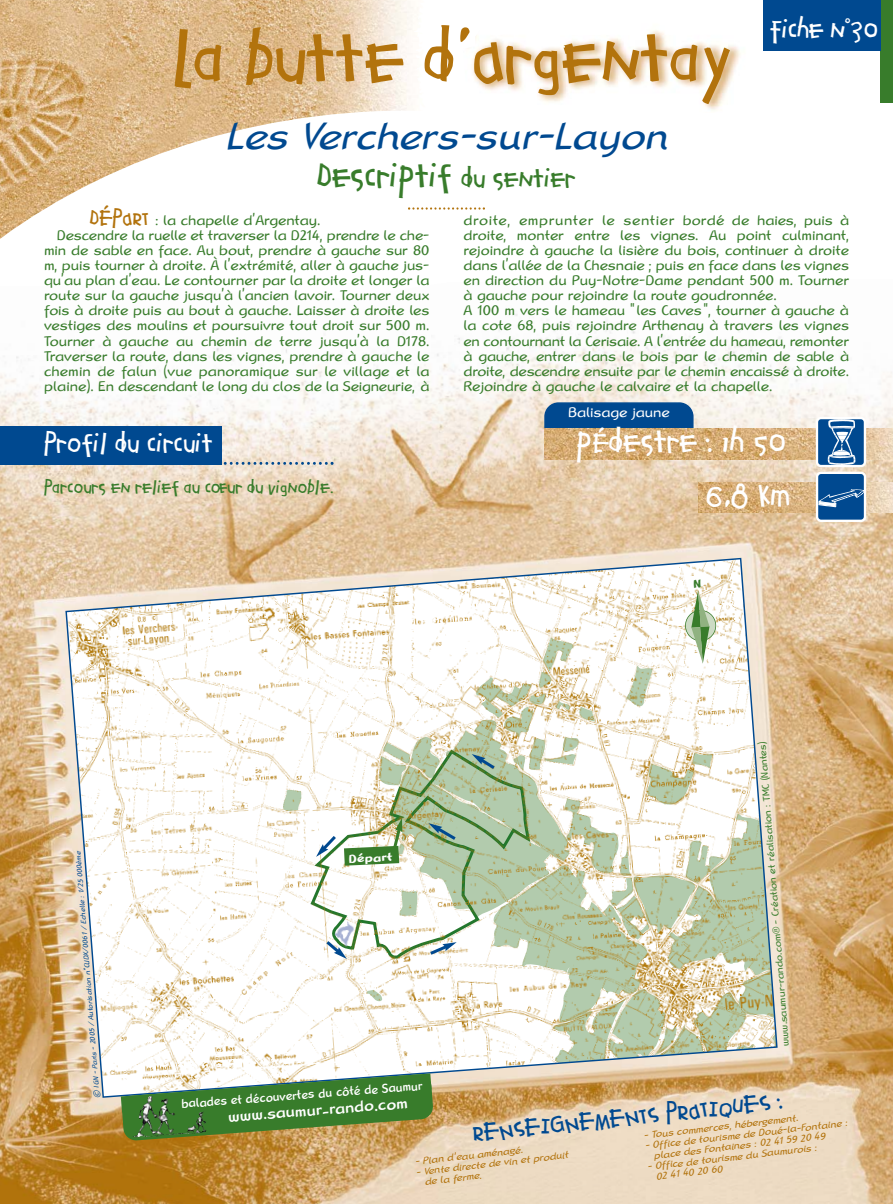
<style>
.page{position:relative;width:893px;height:1204px;background:#fff}
.page>*{position:absolute;margin:0;border:0;box-sizing:border-box;transform-origin:0 0}
.t1{font:60px "Agrafie LL";color:#b2730d}
.t2{font:italic 40.5px "Linotype Rana";color:#004990}
.t3{font:28.5px "Agrafie LL";color:#387c2b}
.t4{font:27px/52.9px "Agrafie LL";color:#fff;text-align:right}
.t5{font:22.5px "Agrafie LL";color:#fff}
.t6{font:21px "Agrafie LL";color:#004990}
.t7{font:500 16.5px "Linotype Rana";color:#fff;scale:.95 1}
.t8{font:15px/15px "Linotype Rana";color:#387c2b}
.t9{font:15px "Agrafie LL";color:#387c2b}
.t10{font:15px "Linotype Rana";color:#fff}
.t11{font:500 13.5px "Linotype Rana";color:#fff;scale:.85 1}
.t12{font:700 12.3px "Linotype Rana";color:#fff}
.t13{font:italic 10.5px/10.2px "Linotype Rana";color:#b2730d}
.t14{font:10.5px "Linotype Rana";color:#387c2b}
.t15{font:italic 7.5px "Linotype Rana";color:#004990}
.s1{font-size:22.5px}
.s2{font-family:"Agrafie LL";font-size:18px;color:#b2730d}
.s3{font-size:7.5px}
</style>
<div class="page">
<img style="left:472px;top:30px;width:269px;height:80px">
<img style="left:0;top:0;width:418px;height:98px">
<svg style="left:0;top:98px;width:539px;height:112px"></svg>
<img style="left:0;top:314px;width:893px;height:889px">
<svg style="left:408px;top:207px;width:77px;height:3px"></svg>
<img style="left:699px;top:482px;width:194px;height:30px">
<div style="left:816px;top:471px;width:50px;height:51px;background:#004990;border:2px solid #fff;border-radius:4px"></div>
<svg style="left:818px;top:489px;width:46px;height:18px"></svg>
<div style="left:880px;top:0;width:13px;height:102px;background:#387c2b"></div>
<svg style="left:65px;top:558px;width:713px;height:539px"></svg>
<div style="left:0;top:426px;width:221px;height:38px;background:#004990"></div>
<svg style="left:212px;top:462px;width:122px;height:3px"></svg>
<svg style="left:544px;top:402px;width:149px;height:27px;background:#105291"></svg>
<img style="left:544px;top:429px;width:349px;height:30px">
<div style="left:816px;top:417px;width:50px;height:50px;background:#004990;border:2px solid #fff;border-radius:4px"></div>
<svg style="left:828px;top:419px;width:27px;height:46px"></svg>
<div style="left:764px;top:0;width:117px;height:51px;background:#004990"></div>
<svg style="left:121px;top:579px;width:656px;height:561px"></svg>
<h1 class="t1" style="left:173px;top:16px;width:562px">La butte d’Argentay</h1>
<h2 class="t2" style="left:225px;top:112px;width:444px">Les Verchers-sur-Layon</h2>
<h3 class="t3" style="left:317px;top:156px;width:260px">Descriptif <span class="s1">du sentier</span></h3>
<h3 class="t5" style="left:770px;top:14px;width:110px">Fiche n°30</h3>
<p class="t8" style="left:90px;top:212px;width:232px"><span class="s2">DÉPART</span> : la chapelle d’Argentay.</p>
<p class="t8" style="left:57px;top:227px;width:374px">Descendre la ruelle et traverser la D214, prendre le che-</p>
<p class="t8" style="left:44px;top:242px;width:387px">min de sable en face. Au bout, prendre à gauche sur 80</p>
<p class="t8" style="left:44px;top:257px;width:387px">m, puis tourner à droite. À l’extrémité, aller à gauche jus-</p>
<p class="t8" style="left:44px;top:272px;width:387px">qu’au plan d’eau. Le contourner par la droite et longer la</p>
<p class="t8" style="left:44px;top:287px;width:387px">route sur la gauche jusqu’à l’ancien lavoir. Tourner deux</p>
<p class="t8" style="left:44px;top:302px;width:387px">fois à droite puis au bout à gauche. Laisser à droite les</p>
<p class="t8" style="left:44px;top:317px;width:387px">vestiges des moulins et poursuivre tout droit sur 500 m.</p>
<p class="t8" style="left:44px;top:332px;width:387px">Tourner à gauche au chemin de terre jusqu’à la D178.</p>
<p class="t8" style="left:44px;top:347px;width:387px">Traverser la route, dans les vignes, prendre à gauche le</p>
<p class="t8" style="left:44px;top:362px;width:387px">chemin de falun (vue panoramique sur le village et la</p>
<p class="t8" style="left:44px;top:377px;width:387px">plaine). En descendant le long du clos de la Seigneurie, à</p>
<h3 class="t5" style="left:44px;top:428px;width:171px">Profil du circuit</h3>
<p class="t9" style="left:44px;top:476px;width:291px">Parcours en relief au cœur du vignoble.</p>
<p class="t8" style="left:463px;top:212px;width:387px">droite, emprunter le sentier bordé de haies, puis à droite, monter entre les vignes. Au point culminant, rejoindre à gauche la lisière du bois, continuer à droite dans l’allée de la Chesnaie ; puis en face dans les vignes en direction du Puy-Notre-Dame pendant 500 m. Tourner à gauche pour rejoindre la route goudronnée.<br>A 100 m vers le hameau "les Caves", tourner à gauche à la cote 68, puis rejoindre Arthenay à travers les vignes en contournant la Cerisaie. A l’entrée du hameau, remonter à gauche, entrer dans le bois par le chemin de sable à droite, descendre ensuite par le chemin encaissé à droite.<br>Rejoindre à gauche le calvaire et la chapelle.</p>
<p class="t10" style="left:568px;top:403px;width:103px">Balisage jaune</p>
<h3 class="t4" style="left:576px;top:416px;width:215px">p<span class="s1">É</span>destre : 1h 50<br>6,8 Km</h3>
<p class="t15" style="left:92px;top:1098px;width:249px;rotate:-94deg">© IGN - Paris - 2005 / Autorisation n°CUDX/0061 / Echelle : 1/25 000ème</p>
<p class="t12" style="left:348px;top:851px;width:45px;rotate:-3deg">Départ</p>
<p class="t14" style="left:778px;top:1047px;width:307px;rotate:-94deg">www.saumur-rando.com<span class="s3">®</span> - Création et réalisation : TMC (Nantes)</p>
<p class="t11" style="left:181px;top:1094px;width:286px;rotate:-4deg">balades et découvertes du côté de Saumur</p>
<h3 class="t6" style="left:471px;top:1118px;width:313px;rotate:-6deg">RENSEIGNEMENTS PRATIQUES :</h3>
<p class="t7" style="left:227px;top:1105px;width:192px;rotate:-4deg">www.saumur-rando.com</p>
<p class="t13" style="left:643px;top:1130px;width:157px;rotate:-7deg">- Tous commerces, hébergement.</p>
<p class="t13" style="left:652px;top:1139px;width:198px;text-indent:-7px;rotate:-7deg">- Office de tourisme de Doué-la-Fontaine : place des Fontaines : 02 41 59 20 49</p>
<p class="t13" style="left:654px;top:1160px;width:165px;text-indent:-7px;rotate:-7deg">- Office de tourisme du Saumurois :<br>02 41 40 20 60</p>
<p class="t13" style="left:414px;top:1156px;width:110px;rotate:-7deg">- Plan d’eau aménagé.</p>
<p class="t13" style="left:423px;top:1166px;width:147px;text-indent:-7px;rotate:-7deg">- Vente directe de vin et produit de la ferme.</p>
</div>
